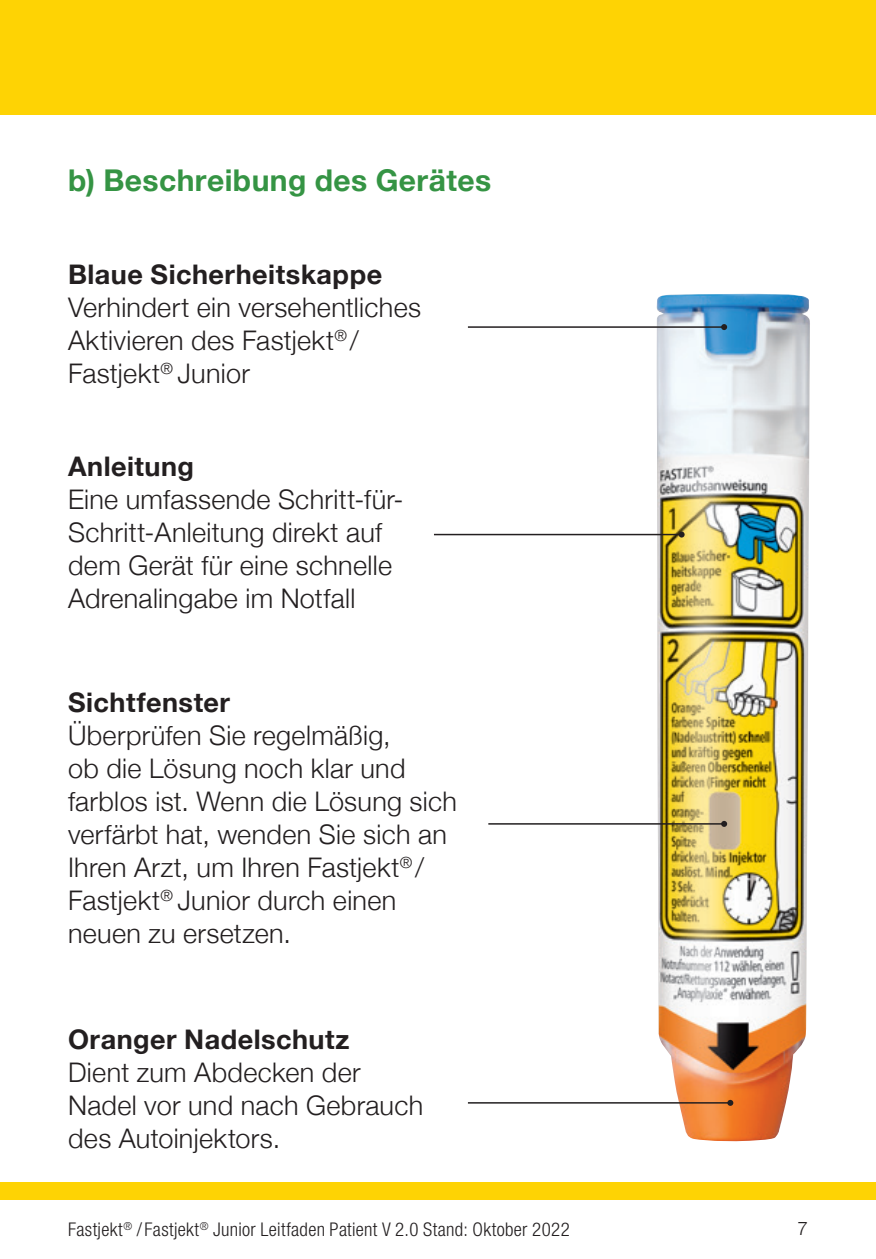
<style>
.page{position:relative;width:876px;height:1259px;background:#fff}
.page>*{position:absolute;margin:0;border:0;box-sizing:border-box;transform-origin:0 0}
.t1{font:700 30px "Helvetica Neue";letter-spacing:.015em;color:#359444}
.t2{font:300 27px/33px "Helvetica Neue";letter-spacing:.01em;color:#231f20}
.t3{font:700 27px "Helvetica Neue";letter-spacing:.02em;color:#231f20}
.t4{font:300 condensed 18.9px "Helvetica Neue LT Std";letter-spacing:.02em;color:#231f20}
.t5{font:300 18.9px "Helvetica Neue";color:#231f20}
</style>
<div class="page">
<img style="left:656px;top:294px;width:154px;height:847px">
<div style="left:0;top:0;width:876px;height:115px;background:#fed304"></div>
<div style="left:0;top:1182px;width:876px;height:17px;background:#fed304"></div>
<hr style="left:468px;top:326px;width:256px;height:2px;background:#231f20">
<svg style="left:721px;top:324px;width:6px;height:6px"></svg>
<hr style="left:434px;top:534px;width:248px;height:1px;background:#231f20">
<svg style="left:679px;top:531px;width:6px;height:6px"></svg>
<hr style="left:488px;top:823px;width:236px;height:1px;background:#231f20">
<svg style="left:721px;top:821px;width:6px;height:6px"></svg>
<hr style="left:468px;top:1102px;width:262px;height:1px;background:#231f20">
<svg style="left:727px;top:1100px;width:6px;height:6px"></svg>
<p class="t1" style="left:68px;top:157px;width:425px">b) Beschreibung des Gerätes</p>
<p class="t3" style="left:68px;top:253px;width:316px">Blaue Sicherheitskappe</p>
<p class="t2" style="left:68px;top:288px;width:355px">Verhindert ein versehentliches<br>Aktivieren des Fastjekt<sup>®</sup> /<br>Fastjekt<sup>®</sup> Junior</p>
<p class="t3" style="left:68px;top:445px;width:128px">Anleitung</p>
<p class="t2" style="left:68px;top:481px;width:337px">Eine umfassende Schritt-für-<br>Schritt-Anleitung direkt auf dem Gerät für eine schnelle<br>Adrenalingabe im Notfall</p>
<p class="t3" style="left:68px;top:681px;width:164px">Sichtfenster</p>
<p class="t2" style="left:68px;top:717px;width:391px">Überprüfen Sie regelmäßig,<br>ob die Lösung noch klar und farblos ist. Wenn die Lösung sich verfärbt hat, wenden Sie sich an<br>Ihren Arzt, um Ihren Fastjekt<sup>®</sup> /<br>Fastjekt<sup>®</sup> Junior durch einen neuen zu ersetzen.</p>
<p class="t3" style="left:68px;top:1018px;width:283px">Oranger Nadelschutz</p>
<p class="t2" style="left:68px;top:1054px;width:357px">Dient zum Abdecken der<br>Nadel vor und nach Gebrauch des Autoinjektors.</p>
<p class="t4" style="left:68px;top:1218px;width:503px">Fastjekt<sup>®</sup> /Fastjekt<sup>®</sup> Junior Leitfaden Patient V 2.0 Stand: Oktober 2022</p>
<p class="t5" style="left:797px;top:1213px;width:12px">7</p>
</div>
